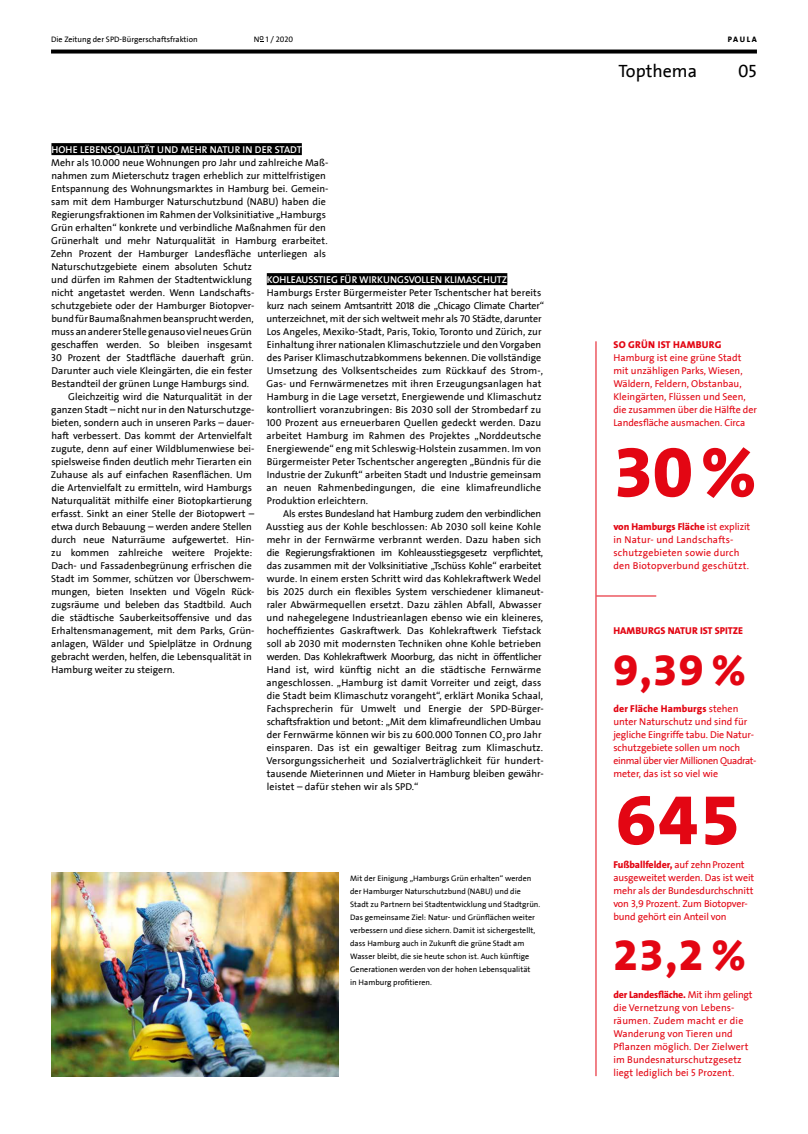
<style>
.page{position:relative;width:808px;height:1134px;background:#fff}
.page>*{position:absolute;margin:0;border:0;box-sizing:border-box;transform-origin:0 0}
.t1{font:800 73px "The Sans B8";color:#e30613}
.t2{font:800 45px "The Sans B8";color:#e30613}
.t3{font:18px "SPD2002 The Sans";color:#000}
.t4{font:10px/13px "SPD2002 The Sans";color:#000}
.t5{font:10px/13px "SPD2002 The Sans";color:#e30613}
.t6{font:800 10px "The Sans B8";letter-spacing:-.01em;color:#e30613}
.t7{font:700 10px "SPD2002 The Sans";color:#fff}
.t8{font:10px/13px "SPD2002 The Sans";letter-spacing:.02em;color:#e30613}
.t9{font:800 10px "The Sans B8";letter-spacing:.01em;color:#e30613}
.t10{font:800 10px "The Sans B8";letter-spacing:.02em;color:#e30613}
.t11{font:8px/13px "SPD2002 The Sans";color:#000}
.t12{font:800 8px "The Sans B8";letter-spacing:.195em;color:#000}
.s1{font-family:"SPD2002 The Sans";font-weight:400}
</style>
<div class="page">
<svg style="left:51px;top:50px;width:706px;height:4px;fill:#000"></svg>
<img style="left:51px;top:873px;width:287px;height:203px">
<hr style="left:595px;top:341px;width:1px;height:735px;background:#e30613">
<div style="left:51px;top:143px;width:251px;height:12px;background:#000"></div>
<div style="left:267px;top:273px;width:240px;height:12px;background:#000"></div>
<hr style="left:596px;top:595px;width:60px;height:1px;background:#e30613">
<p class="t11" style="left:51px;top:33px;width:148px">Die Zeitung der SPD-Bürgerschaftsfraktion</p>
<p class="t11" style="left:254px;top:33px;width:41px">No 1 / 2020</p>
<p class="t12" style="left:728px;top:35px;width:31px">PAULA</p>
<h3 class="t3" style="left:618px;top:62px;width:80px">Topthema</h3>
<h3 class="t3" style="left:738px;top:61px;width:20px">05</h3>
<p class="t7" style="left:51px;top:144px;width:252px">HOHE LEBENSQUALITÄT UND MEHR NATUR IN DER STADT</p>
<p class="t4" style="left:51px;top:156px;width:279px">Mehr als 10.000 neue Wohnungen pro Jahr und zahlreiche Maß-</p>
<p class="t4" style="left:51px;top:169px;width:276px">nahmen zum Mieterschutz tragen erheblich zur mittelfristigen</p>
<p class="t4" style="left:51px;top:182px;width:279px">Entspannung des Wohnungsmarktes in Hamburg bei. Gemein-</p>
<p class="t4" style="left:51px;top:195px;width:276px">sam mit dem Hamburger Naturschutzbund (NABU) haben die</p>
<p class="t4" style="left:51px;top:208px;width:276px">Regierungsfraktionen im Rahmen der Volksinitiative „Hamburgs</p>
<p class="t4" style="left:51px;top:221px;width:276px">Grün erhalten“ konkrete und verbindliche Maßnahmen für den</p>
<p class="t4" style="left:51px;top:234px;width:278px">Grünerhalt und mehr Naturqualität in Hamburg erarbeitet.</p>
<p class="t4" style="left:51px;top:247px;width:276px">Zehn Prozent der Hamburger Landesfläche unterliegen als</p>
<p class="t4" style="left:51px;top:260px;width:202px">Naturschutzgebiete einem absoluten Schutz</p>
<p class="t4" style="left:51px;top:273px;width:202px">und dürfen im Rahmen der Stadtentwicklung</p>
<p class="t4" style="left:51px;top:286px;width:205px">nicht angetastet werden. Wenn Landschafts-</p>
<p class="t4" style="left:51px;top:299px;width:205px">schutzgebiete oder der Hamburger Biotopver-</p>
<p class="t4" style="left:51px;top:312px;width:204px">bund für Baumaßnahmen beansprucht werden,</p>
<p class="t4" style="left:51px;top:325px;width:202px">muss an anderer Stelle genauso viel neues Grün</p>
<p class="t4" style="left:51px;top:338px;width:202px">geschaffen werden. So bleiben insgesamt</p>
<p class="t4" style="left:51px;top:351px;width:204px">30 Prozent der Stadtfläche dauerhaft grün.</p>
<p class="t4" style="left:51px;top:364px;width:202px">Darunter auch viele Kleingärten, die ein fester</p>
<p class="t4" style="left:51px;top:377px;width:199px">Bestandteil der grünen Lunge Hamburgs sind.</p>
<p class="t4" style="left:68px;top:390px;width:186px">Gleichzeitig wird die Naturqualität in der</p>
<p class="t4" style="left:51px;top:403px;width:205px">ganzen Stadt – nicht nur in den Naturschutzge-</p>
<p class="t4" style="left:51px;top:416px;width:204px">bieten, sondern auch in unseren Parks – dauer-</p>
<p class="t4" style="left:51px;top:429px;width:202px">haft verbessert. Das kommt der Artenvielfalt</p>
<p class="t4" style="left:51px;top:442px;width:205px">zugute, denn auf einer Wildblumenwiese bei-</p>
<p class="t4" style="left:51px;top:455px;width:202px">spielsweise finden deutlich mehr Tierarten ein</p>
<p class="t4" style="left:51px;top:468px;width:202px">Zuhause als auf einfachen Rasenflächen. Um</p>
<p class="t4" style="left:51px;top:481px;width:202px">die Artenvielfalt zu ermitteln, wird Hamburgs</p>
<p class="t4" style="left:51px;top:494px;width:202px">Naturqualität mithilfe einer Biotopkartierung</p>
<p class="t4" style="left:51px;top:507px;width:204px">erfasst. Sinkt an einer Stelle der Biotopwert –</p>
<p class="t4" style="left:51px;top:520px;width:202px">etwa durch Bebauung – werden andere Stellen</p>
<p class="t4" style="left:51px;top:533px;width:205px">durch neue Naturräume aufgewertet. Hin-</p>
<p class="t4" style="left:51px;top:546px;width:203px">zu kommen zahlreiche weitere Projekte:</p>
<p class="t4" style="left:51px;top:559px;width:202px">Dach- und Fassadenbegrünung erfrischen die</p>
<p class="t4" style="left:51px;top:572px;width:205px">Stadt im Sommer, schützen vor Überschwem-</p>
<p class="t4" style="left:51px;top:585px;width:205px">mungen, bieten Insekten und Vögeln Rück-</p>
<p class="t4" style="left:51px;top:598px;width:202px">zugsräume und beleben das Stadtbild. Auch</p>
<p class="t4" style="left:51px;top:611px;width:202px">die städtische Sauberkeitsoffensive und das</p>
<p class="t4" style="left:51px;top:624px;width:205px">Erhaltensmanagement, mit dem Parks, Grün-</p>
<p class="t4" style="left:51px;top:637px;width:202px">anlagen, Wälder und Spielplätze in Ordnung</p>
<p class="t4" style="left:51px;top:650px;width:202px">gebracht werden, helfen, die Lebensqualität in</p>
<p class="t4" style="left:51px;top:663px;width:125px">Hamburg weiter zu steigern.</p>
<p class="t7" style="left:267px;top:274px;width:242px">KOHLEAUSSTIEG FÜR WIRKUNGSVOLLEN KLIMASCHUTZ</p>
<p class="t4" style="left:266px;top:286px;width:279px">Hamburgs Erster Bürgermeister Peter Tschentscher hat bereits kurz nach seinem Amtsantritt 2018 die „Chicago Climate Charter“ unterzeichnet, mit der sich weltweit mehr als 70 Städte, darunter Los Angeles, Mexiko-Stadt, Paris, Tokio, Toronto und Zürich, zur Einhaltung ihrer nationalen Klimaschutzziele und den Vorgaben des Pariser Klimaschutzabkommens bekennen. Die vollständige Umsetzung des Volksentscheides zum Rückkauf des Strom-, Gas- und Fernwärmenetzes mit ihren Erzeugungsanlagen hat Hamburg in die Lage versetzt, Energiewende und Klimaschutz kontrolliert voranzubringen: Bis 2030 soll der Strombedarf zu 100 Prozent aus erneuerbaren Quellen gedeckt werden. Dazu arbeitet Hamburg im Rahmen des Projektes „Norddeutsche Energiewende“ eng mit Schleswig-Holstein zusammen. Im von Bürgermeister Peter Tschentscher angeregten „Bündnis für die Industrie der Zukunft“ arbeiten Stadt und Industrie gemeinsam an neuen Rahmenbedingungen, die eine klimafreundliche Produktion erleichtern.</p>
<p class="t4" style="left:266px;top:507px;width:279px;text-indent:17px">Als erstes Bundesland hat Hamburg zudem den verbindlichen Ausstieg aus der Kohle beschlossen: Ab 2030 soll keine Kohle mehr in der Fernwärme verbrannt werden. Dazu haben sich die Regierungsfraktionen im Kohleausstiegsgesetz verpflichtet, das zusammen mit der Volksinitiative „Tschüss Kohle“ erarbeitet wurde. In einem ersten Schritt wird das Kohlekraftwerk Wedel bis 2025 durch ein flexibles System verschiedener klimaneut&shy;raler Abwärmequellen ersetzt. Dazu zählen Abfall, Abwasser und nahegelegene Industrieanlagen ebenso wie ein kleineres, hocheffizientes Gaskraftwerk. Das Kohlekraftwerk Tiefstack soll ab 2030 mit modernsten Techniken ohne Kohle betrieben werden. Das Kohlekraftwerk Moorburg, das nicht in öffentlicher Hand ist, wird künftig nicht an die städtische Fernwärme angeschlossen. „Hamburg ist damit Vorreiter und zeigt, dass die Stadt beim Klimaschutz vorangeht“, erklärt Monika Schaal, Fachsprecherin für Umwelt und Energie der SPD-Bürger&shy;schaftsfraktion und betont: „Mit dem klimafreundlichen Umbau der Fernwärme können wir bis zu 600.000 Tonnen CO<sub>2</sub> pro Jahr einsparen. Das ist ein gewaltiger Beitrag zum Klimaschutz.<br>Versorgungssicherheit und Sozialverträglichkeit für hundert&shy;tausende Mieterinnen und Mieter in Hamburg bleiben gewähr&shy;leistet – dafür stehen wir als SPD.“</p>
<p class="t11" style="left:350px;top:872px;width:192px">Mit der Einigung „Hamburgs Grün erhalten“ werden der Hamburger Naturschutzbund (NABU) und die Stadt zu Partnern bei Stadtentwicklung und Stadtgrün.<br>Das gemeinsame Ziel: Natur- und Grünflächen weiter verbessern und diese sichern. Damit ist sichergestellt, dass Hamburg auch in Zukunft die grüne Stadt am Wasser bleibt, die sie heute schon ist. Auch künftige Generationen werden von der hohen Lebensqualität<br>in Hamburg profitieren.</p>
<p class="t10" style="left:613px;top:339px;width:110px">SO GRÜN IST HAMBURG</p>
<p class="t5" style="left:613px;top:351px;width:145px">Hamburg ist eine grüne Stadt mit unzähligen Parks, Wiesen,<br>Wäldern, Feldern, Obstanbau,<br>Kleingärten, Flüssen und Seen, die zusammen über die Hälfte der<br>Landesfläche ausmachen. Circa</p>
<h1 class="t1" style="left:613px;top:432px;width:145px">30%</h1>
<p class="t6" style="left:613px;top:521px;width:138px">von Hamburgs Fläche <span class="s1">ist explizit</span></p>
<p class="t8" style="left:613px;top:533px;width:137px">in Natur- und Landschafts&shy;schutzgebieten sowie durch den Biotopverbund geschützt.</p>
<p class="t6" style="left:613px;top:625px;width:131px">HAMBURGS NATUR IST SPITZE</p>
<h2 class="t2" style="left:613px;top:646px;width:134px">9,39 %</h2>
<p class="t9" style="left:613px;top:703px;width:127px">der Fläche Hamburgs <span class="s1">stehen</span></p>
<p class="t5" style="left:613px;top:715px;width:145px">unter Naturschutz und sind für jegliche Eingriffe tabu. Die Natur&shy;schutzgebiete sollen um noch einmal über vier Millionen Quadrat&shy;meter, das ist so viel wie</p>
<h1 class="t1" style="left:616px;top:780px;width:126px">645</h1>
<p class="t6" style="left:613px;top:859px;width:133px">Fußballfelder, <span class="s1">auf zehnProzent</span></p>
<p class="t5" style="left:613px;top:871px;width:142px">ausgeweitet werden. Das ist weit mehr als der Bundesdurchschnitt von 3,9 Prozent. Zum Biotopver&shy;bund gehört ein Anteil von</p>
<h2 class="t2" style="left:613px;top:931px;width:134px">23,2 %</h2>
<p class="t6" style="left:613px;top:989px;width:141px">der Landesfläche. <span class="s1">Mit ihm gelingt</span></p>
<p class="t5" style="left:613px;top:1001px;width:137px">die Vernetzung von Lebens&shy;räumen. Zudem macht er die<br>Wanderung von Tieren und<br>Pflanzen möglich. Der Zielwert im Bundesnaturschutzgesetz liegt lediglich bei 5 Prozent.</p>
</div>
